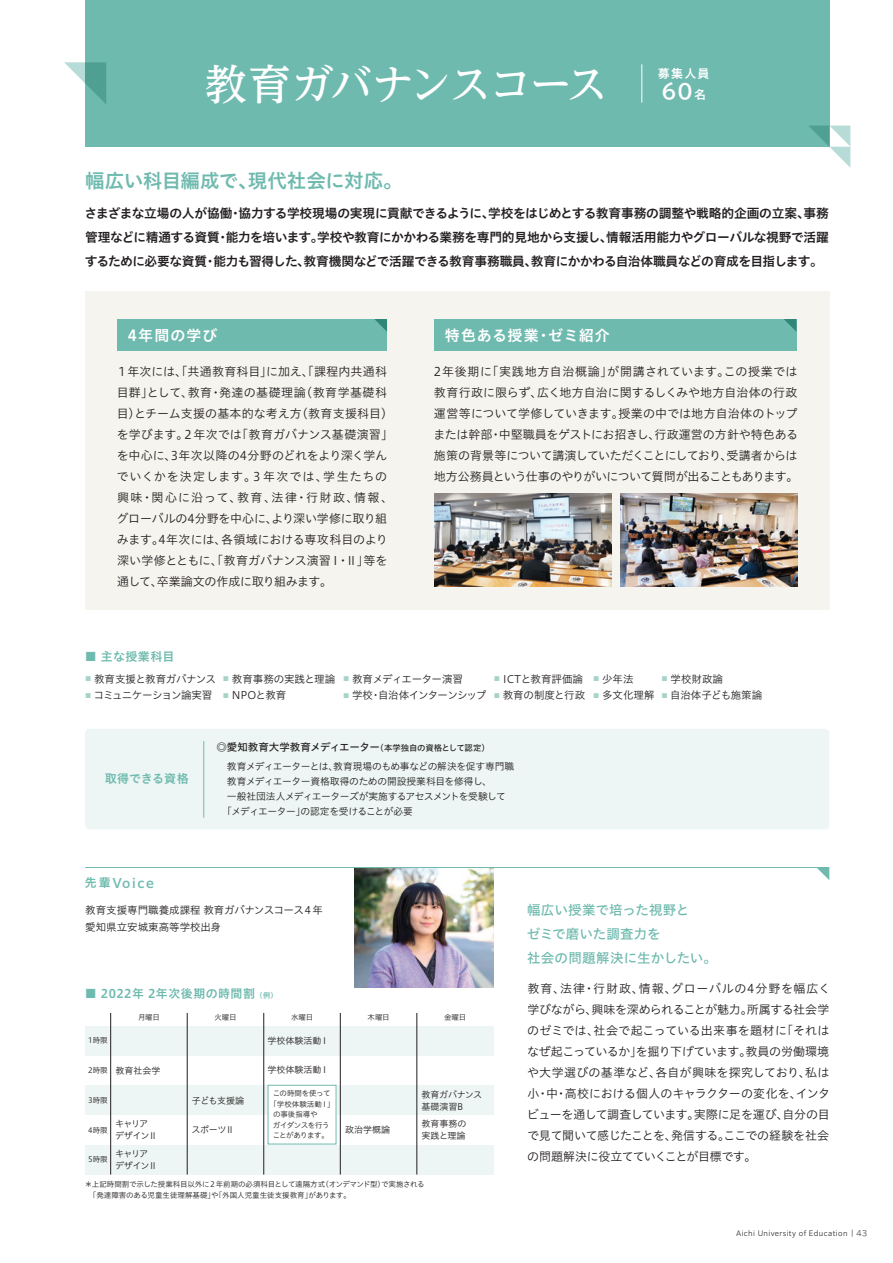
<style>
.page{position:relative;width:893px;height:1263px;background:#fff}
.page>*{position:absolute;margin:0;border:0;box-sizing:border-box;transform-origin:0 0}
.t1{font:500 42px "PUD Reimin Pr 6 N";letter-spacing:-.04em;color:#fff}
.t2{font:700 20.25px "TBUD Go Std";color:#fff}
.t3{font:19.5px "Hiragino UD Sans Std N W6";letter-spacing:-.015em;color:#6fbaaf}
.t4{font:15px "Hiragino UD Sans Std N W6";letter-spacing:.045em;color:#fff}
.t5{font:15px "Hiragino UD Sans Std N W6";letter-spacing:.065em;color:#fff}
.t6{font:13.5px/24px "Hiragino UD Sans Std N W5";letter-spacing:.01em;color:#6fbaaf}
.t7{font:500 13.5px "Clarimo UDPE";letter-spacing:.12em;color:#6fbaaf}
.t8{font:12.75px/24px "Hiragino UD Sans Std N W6";letter-spacing:-.04em;color:#231f20;text-align:justify}
.t9{font:12px/21px "Hiragino UD Sans Std N W3";letter-spacing:-.01em;color:#231f20;text-align:justify}
.t10{font:12px "Hiragino UD Sans Std N W6";letter-spacing:.04em;color:#6fbaaf}
.t11{font:12px "Hiragino UD Sans Std N W6";color:#6fbaaf}
.t12{font:12px "Hiragino UD Sans Std N W6";color:#fff}
.t13{font:10.5px/16.5px "Hiragino UD Sans Std N W3";letter-spacing:-.015em;color:#231f20}
.t14{font:10.5px "Hiragino UD Sans Std N W5";letter-spacing:-.015em;color:#231f20}
.t15{font:10.5px "Hiragino UD Sans Std N W3";letter-spacing:-.06em;color:#231f20}
.t16{font:10.5px "Hiragino UD Sans Std N W3";letter-spacing:-.055em;color:#231f20}
.t17{font:10.5px "Hiragino UD Sans Std N W3";letter-spacing:-.04em;color:#231f20}
.t18{font:9.75px "Hiragino UD Sans Std N W3";letter-spacing:-.03em;color:#231f20}
.t19{font:9px/12px "Hiragino UD Sans Std N W3";letter-spacing:-.02em;color:#231f20}
.t20{font:9px/12px "Hiragino UD Sans Std N W3";color:#231f20}
.t21{font:9px/12px "Hiragino UD Sans Std N W3";letter-spacing:-.12em;color:#231f20}
.t22{font:7.5px/10.5px "Hiragino UD Sans Std N W3";letter-spacing:-.015em;color:#231f20}
.t23{font:300 7.5px "Clarimo UDPE";letter-spacing:.05em;color:#231f20}
.t24{font:7.5px "Hiragino UD Sans Std N W3";letter-spacing:-.06em;color:#231f20}
.t25{font:7.5px "Hiragino UD Sans Std N W3";letter-spacing:-.08em;color:#231f20}
.s1{font-family:"Hiragino UD Sans Std N W6";font-weight:400;font-size:12px}
.s2{font-size:8.4px}
.s3{font-size:7.2px}
.s4{font-family:"Hiragino UD Sans Std N W3";font-weight:400}
.s5{font-family:"TBUD Go Std Super"}
</style>
<div class="page">
<div style="left:85px;top:291px;width:744px;height:319px;background:#f5f4ef"></div>
<div style="left:85px;top:0;width:744px;height:147px;background:#6fbaaf"></div>
<img style="left:354px;top:868px;width:139px;height:119px">
<svg style="left:817px;top:868px;width:12px;height:12px"></svg>
<div style="left:85px;top:1026px;width:408px;height:29px;background:#edf6f4"></div>
<div style="left:85px;top:1085px;width:408px;height:30px;background:#edf6f4"></div>
<div style="left:85px;top:1145px;width:408px;height:29px;background:#edf6f4"></div>
<hr style="left:110px;top:1013px;width:1px;height:161px;background:#231f20">
<hr style="left:187px;top:1013px;width:1px;height:161px;background:#231f20">
<hr style="left:263px;top:1013px;width:1px;height:161px;background:#231f20">
<hr style="left:340px;top:1013px;width:1px;height:161px;background:#231f20">
<hr style="left:417px;top:1013px;width:1px;height:161px;background:#231f20">
<div style="left:85px;top:729px;width:744px;height:100px;background:#edf6f4;border-radius:4px"></div>
<hr style="left:85px;top:867px;width:744px;height:1px;background:#6fbaaf">
<div style="left:268px;top:1085px;width:68px;height:59px;background:#fff"></div>
<hr style="left:641px;top:64px;width:1px;height:39px;background:#fff">
<div style="left:117px;top:319px;width:270px;height:32px;background:#6fbaaf"></div>
<div style="left:434px;top:319px;width:362px;height:32px;background:#6fbaaf"></div>
<img style="left:435px;top:493px;width:177px;height:93px">
<img style="left:620px;top:493px;width:177px;height:93px">
<hr style="left:203px;top:741px;width:1px;height:77px;background:#6fbaaf">
<svg style="left:784px;top:319px;width:12px;height:12px"></svg>
<svg style="left:374px;top:319px;width:13px;height:13px"></svg>
<svg style="left:809px;top:126px;width:41px;height:41px"></svg>
<svg style="left:64px;top:62px;width:42px;height:42px"></svg>
<h1 class="t1" style="left:205px;top:49px;width:405px">教育ガバナンスコース</h1>
<p class="t12" style="left:658px;top:64px;width:53px">募集人員</p>
<h2 class="t2" style="left:661px;top:75px;width:47px">60<span class="s1">名</span></h2>
<h3 class="t3" style="left:85px;top:166px;width:319px">幅広い科目編成で、現代社会に対応。</h3>
<p class="t8" style="left:85px;top:201px;width:746px">さまざまな立場の人が協働・協力する学校現場の実現に貢献できるように、学校をはじめとする教育事務の調整や戦略的企画の立案、事務管理などに精通する資質・能力を培います。学校や教育にかかわる業務を専門的見地から支援し、情報活用能力やグローバルな視野で活躍するために必要な資質・能力も習得した、教育機関などで活躍できる教育事務職員、教育にかかわる自治体職員などの育成を目指します。</p>
<p class="t5" style="left:128px;top:323px;width:91px">4年間の学び</p>
<p class="t4" style="left:445px;top:323px;width:167px">特色ある授業・ゼミ紹介</p>
<p class="t9" style="left:116px;top:360px;width:278px;text-align:left">１年次には、「共通教育科目」に加え、「課程内共通科目群」として、教育・発達の基礎理論（教育学基礎科目）とチーム支援の基本的な考え方（教育支援科目）を学びます。２年次では「教育ガバナンス基礎演習」を中心に、3年次以降の4分野のどれをより深く学んでいくかを決定します。３年次では、学生たちの興味・関心に沿って、教育、法律・行財政、情報、グローバルの4分野を中心に、より深い学修に取り組みます。4年次には、各領域における専攻科目のより深い学修とともに、「教育ガバナンス演習Ⅰ・Ⅱ」等を通して、卒業論文の作成に取り組みます。</p>
<p class="t10" style="left:85px;top:648px;width:91px">■ 主な授業科目</p>
<p class="t9" style="left:434px;top:360px;width:366px">2年後期に「実践地方自治概論」が開講されています。この授業では教育行政に限らず、広く地方自治に関するしくみや地方自治体の行政運営等について学修していきます。授業の中では地方自治体のトップまたは幹部・中堅職員をゲストにお招きし、行政運営の方針や特色ある施策の背景等について講演していただくことにしており、受講者からは地方公務員という仕事のやりがいについて質問が出ることもあります。</p>
<p class="t13" style="left:85px;top:670px;width:132px"><sup>■</sup> 教育支援と教育ガバナンス</p>
<p class="t16" style="left:85px;top:687px;width:129px"><sup>■</sup> コミュニケーション論実習</p>
<p class="t13" style="left:223px;top:670px;width:114px"><sup>■</sup> 教育事務の実践と理論</p>
<p class="t13" style="left:223px;top:686px;width:65px"><sup>■</sup> NPOと教育</p>
<p class="t17" style="left:343px;top:671px;width:121px"><sup>■</sup> 教育メディエーター演習</p>
<p class="t15" style="left:343px;top:687px;width:145px"><sup>■</sup> 学校・自治体インターンシップ</p>
<p class="t13" style="left:494px;top:670px;width:91px"><sup>■</sup> ICTと教育評価論</p>
<p class="t13" style="left:494px;top:686px;width:93px"><sup>■</sup> 教育の制度と行政</p>
<p class="t13" style="left:593px;top:670px;width:42px"><sup>■</sup> 少年法</p>
<p class="t13" style="left:593px;top:686px;width:63px"><sup>■</sup> 多文化理解</p>
<p class="t13" style="left:661px;top:670px;width:63px"><sup>■</sup> 学校財政論</p>
<p class="t13" style="left:661px;top:686px;width:102px"><sup>■</sup> 自治体子ども施策論</p>
<p class="t11" style="left:105px;top:769px;width:85px">取得できる資格</p>
<p class="t14" style="left:217px;top:739px;width:275px">◎愛知教育大学教育メディエーター<span class="s2">（本学独自の資格として認定）</span></p>
<p class="t18" style="left:227px;top:758px;width:289px">教育メディエーターとは、教育現場のもめ事などの解決を促す専門職</p>
<p class="t18" style="left:227px;top:773px;width:267px">教育メディエーター資格取得のための開設授業科目を修得し、</p>
<p class="t18" style="left:227px;top:788px;width:280px">一般社団法人メディエーターズが実施するアセスメントを受験して</p>
<p class="t18" style="left:222px;top:803px;width:192px">「メディエーター」の認定を受けることが必要</p>
<p class="t7" style="left:85px;top:872px;width:71px"><span class="s1">先輩</span>Voice</p>
<p class="t13" style="left:85px;top:901px;width:239px">教育支援専門職養成課程 教育ガバナンスコース４年愛知県立安城東高等学校出身</p>
<p class="t10" style="left:85px;top:984px;width:194px">■ 2022年 2年次後期の時間割 <span class="s3">（例）</span></p>
<p class="t22" style="left:138px;top:1011px;width:23px">月曜日</p>
<p class="t22" style="left:214px;top:1011px;width:24px">火曜日</p>
<p class="t22" style="left:291px;top:1011px;width:24px">水曜日</p>
<p class="t22" style="left:368px;top:1011px;width:24px">木曜日</p>
<p class="t22" style="left:444px;top:1011px;width:24px">金曜日</p>
<p class="t22" style="left:88px;top:1035px;width:21px">1時限</p>
<p class="t22" style="left:88px;top:1064px;width:21px">2時限</p>
<p class="t19" style="left:115px;top:1064px;width:46px">教育社会学</p>
<p class="t20" style="left:267px;top:1034px;width:63px">学校体験活動Ⅰ</p>
<p class="t20" style="left:267px;top:1063px;width:63px">学校体験活動Ⅰ</p>
<p class="t19" style="left:422px;top:1088px;width:62px">教育ガバナンス基礎演習B</p>
<p class="t22" style="left:273px;top:1088px;width:59px">この時間を使って</p>
<p class="t22" style="left:269px;top:1098px;width:67px">「学校体験活動Ⅰ」</p>
<p class="t22" style="left:273px;top:1109px;width:46px">の事後指導や</p>
<p class="t24" style="left:273px;top:1119px;width:58px">ガイダンスを行う</p>
<p class="t25" style="left:273px;top:1130px;width:58px">ことがあります。</p>
<p class="t19" style="left:192px;top:1094px;width:54px">子ども支援論</p>
<p class="t22" style="left:88px;top:1094px;width:21px">3時限</p>
<p class="t22" style="left:88px;top:1124px;width:21px">4時限</p>
<p class="t19" style="left:192px;top:1123px;width:44px">スポーツⅡ</p>
<p class="t19" style="left:345px;top:1123px;width:46px">政治学概論</p>
<p class="t20" style="left:422px;top:1117px;width:46px">教育事務の実践と理論</p>
<p class="t21" style="left:115px;top:1147px;width:44px">キャリアデザインⅡ</p>
<p class="t21" style="left:115px;top:1117px;width:44px">キャリアデザインⅡ</p>
<p class="t22" style="left:88px;top:1154px;width:21px">5時限</p>
<p class="t22" style="left:85px;top:1178px;width:341px">＊上記時間割で示した授業科目以外に２年前期の必須科目として遠隔方式（オンデマンド型）で実施される　「発達障害のある児童生徒理解基礎」や「外国人児童生徒支援教育」があります。</p>
<p class="t6" style="left:527px;top:897px;width:192px">幅広い授業で培った視野と<br>ゼミで磨いた調査力を<br>社会の問題解決に生かしたい。</p>
<p class="t9" style="left:527px;top:977px;width:305px">教育、法律・行財政、情報、グローバルの4分野を幅広く学びながら、興味を深められることが魅力。所属する社会学のゼミでは、社会で起こっている出来事を題材に「それはなぜ起こっているか」を掘り下げています。教員の労働環境や大学選びの基準など、各自が興味を探究しており、私は小・中・高校における個人のキャラクターの変化を、インタビューを通して調査しています。実際に足を運び、自分の目で見て聞いて感じたことを、発信する。ここでの経験を社会の問題解決に役立てていくことが目標です。</p>
<p class="t23" style="left:736px;top:1227px;width:133px">Aichi University of Education <span class="s4">|</span> <span class="s5">43</span></p>
</div>
